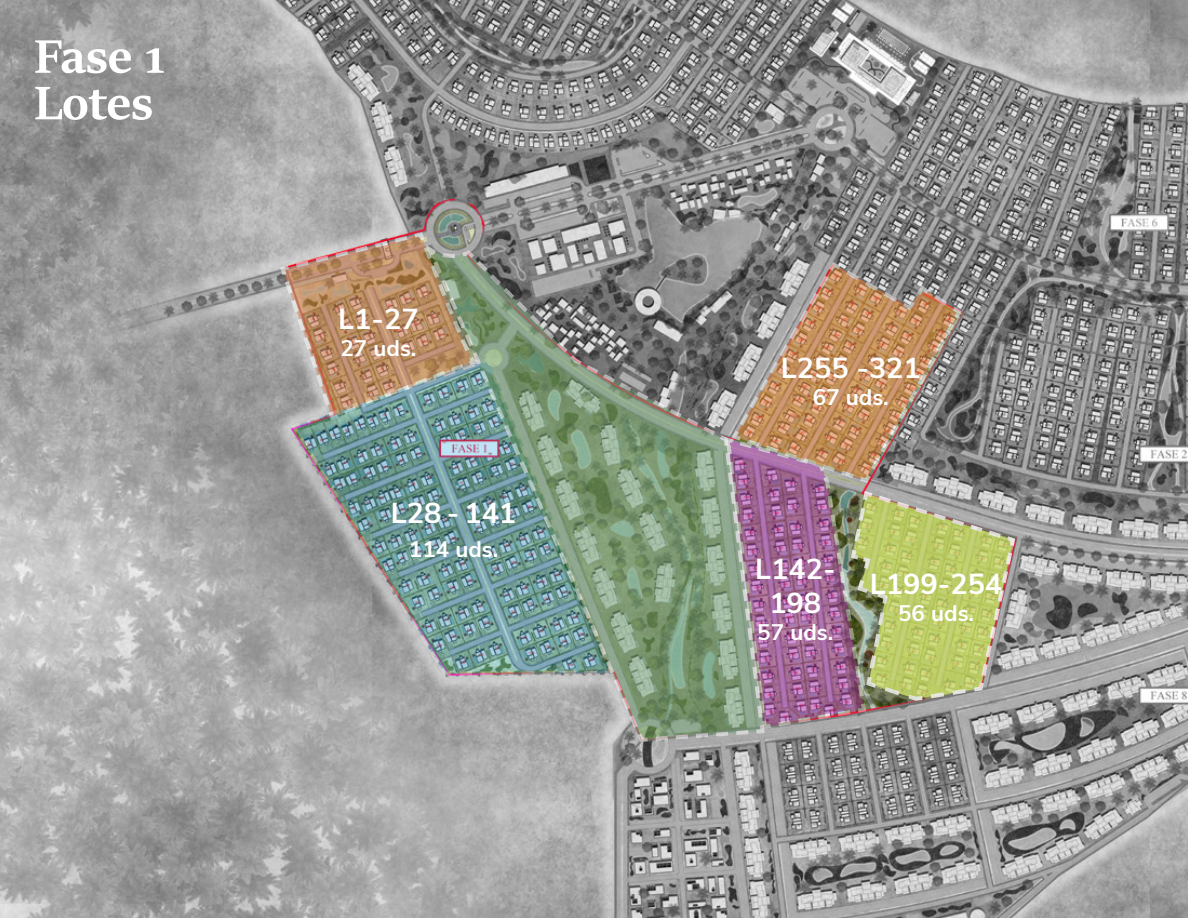
<style>
.page{position:relative;width:1188px;height:918px;background:#fff}
.page>*{position:absolute;margin:0;border:0;box-sizing:border-box;transform-origin:0 0}
.t1{font:700 52.5px/46.5px "Sitka Display";color:#fff}
.t2{font:700 28.8px/34.7px "Nunito Sans";color:#fff;text-align:center}
.t3{font:700 22.5px "Nunito Sans";color:#fff}
</style>
<div class="page">
<img style="left:0;top:0;width:1188px;height:918px">
<img style="left:278px;top:233px;width:739px;height:510px">
<img style="left:730px;top:260px;width:233px;height:225px">
<h1 class="t1" style="left:34px;top:30px;width:132px">Fase 1<br>Lotes</h1>
<p class="t2" style="left:338px;top:300px;width:82px">L1-27</p>
<p class="t3" style="left:340px;top:332px;width:78px">27 uds.</p>
<p class="t2" style="left:391px;top:494px;width:127px">L28 - 141</p>
<p class="t3" style="left:409px;top:533px;width:91px">114 uds.</p>
<p class="t2" style="left:781px;top:349px;width:142px">L255 -321</p>
<p class="t3" style="left:813px;top:381px;width:78px">67 uds.</p>
<p class="t2" style="left:755px;top:550px;width:82px">L142-<br>198</p>
<p class="t3" style="left:757px;top:616px;width:78px">57 uds.</p>
<p class="t2" style="left:870px;top:565px;width:134px">L199-254</p>
<p class="t3" style="left:898px;top:596px;width:78px">56 uds.</p>
</div>
